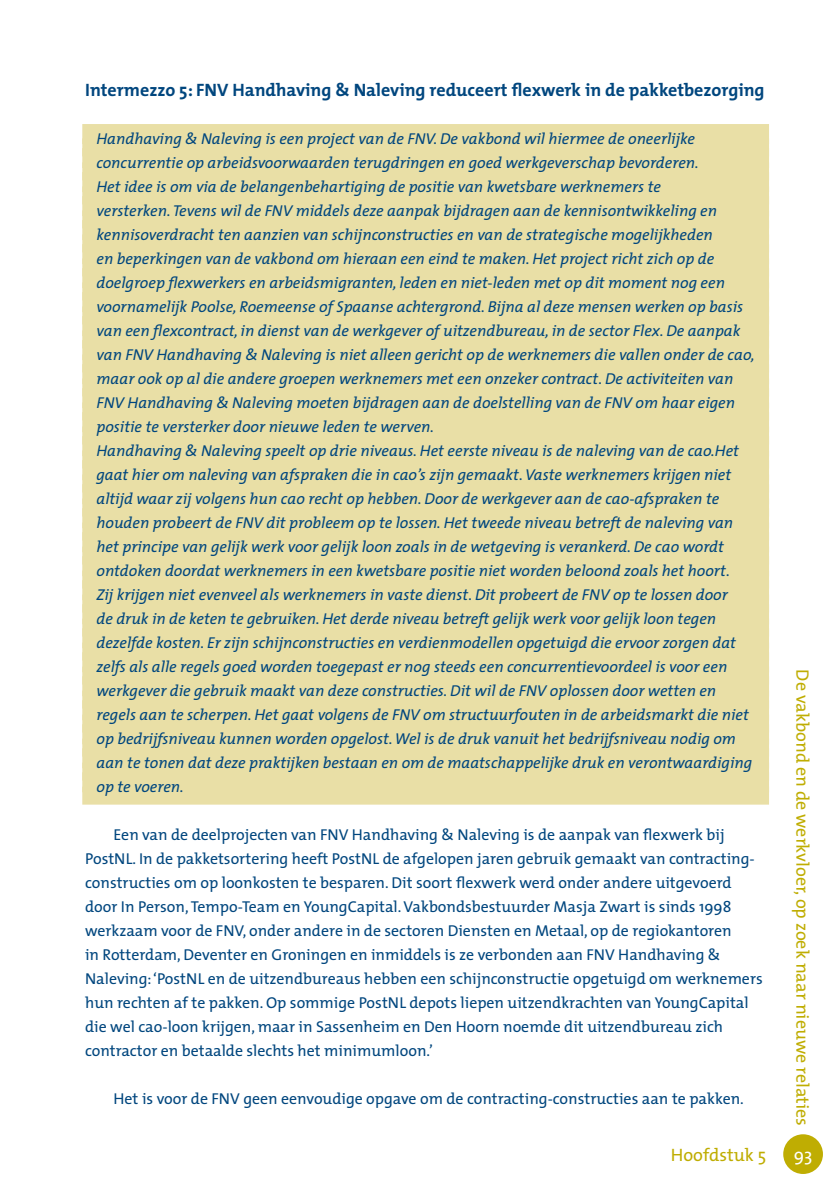
<style>
.page{position:relative;width:840px;height:1191px;background:#fff}
.page>*{position:absolute;margin:0;border:0;box-sizing:border-box;transform-origin:0 0}
._2_tussenkop_VET{font:700 18px "The Mix";color:#00467e}
.t1{font:18px "The Mix";color:#bfad02}
.t2{font:18px "The Mix";color:#fff}
._7_tekst_in_rastervl{font:italic 15.8px "The Mix";color:#00467e}
.Standaard{font:15.8px/24px "The Mix";color:#00467e}
</style>
<div class="page">
<div style="left:782px;top:1134px;width:40px;height:40px;background:#bfad02;border-radius:50%"></div>
<div style="left:82px;top:124px;width:686px;height:20px;background:#e9dfa6"></div>
<div style="left:82px;top:138px;width:686px;height:18px;background:#e9dfa6"></div>
<div style="left:82px;top:148px;width:686px;height:20px;background:#e9dfa6"></div>
<div style="left:82px;top:162px;width:686px;height:18px;background:#e9dfa6"></div>
<div style="left:82px;top:172px;width:686px;height:20px;background:#e9dfa6"></div>
<div style="left:82px;top:186px;width:686px;height:18px;background:#e9dfa6"></div>
<div style="left:82px;top:196px;width:686px;height:20px;background:#e9dfa6"></div>
<div style="left:82px;top:210px;width:686px;height:18px;background:#e9dfa6"></div>
<div style="left:82px;top:220px;width:686px;height:20px;background:#e9dfa6"></div>
<div style="left:82px;top:234px;width:686px;height:18px;background:#e9dfa6"></div>
<div style="left:82px;top:244px;width:686px;height:20px;background:#e9dfa6"></div>
<div style="left:82px;top:258px;width:686px;height:18px;background:#e9dfa6"></div>
<div style="left:82px;top:268px;width:686px;height:20px;background:#e9dfa6"></div>
<div style="left:82px;top:282px;width:686px;height:18px;background:#e9dfa6"></div>
<div style="left:82px;top:292px;width:686px;height:20px;background:#e9dfa6"></div>
<div style="left:82px;top:306px;width:686px;height:18px;background:#e9dfa6"></div>
<div style="left:82px;top:316px;width:686px;height:20px;background:#e9dfa6"></div>
<div style="left:82px;top:330px;width:686px;height:18px;background:#e9dfa6"></div>
<div style="left:82px;top:340px;width:686px;height:20px;background:#e9dfa6"></div>
<div style="left:82px;top:354px;width:686px;height:18px;background:#e9dfa6"></div>
<div style="left:82px;top:364px;width:686px;height:20px;background:#e9dfa6"></div>
<div style="left:82px;top:378px;width:686px;height:18px;background:#e9dfa6"></div>
<div style="left:82px;top:388px;width:686px;height:20px;background:#e9dfa6"></div>
<div style="left:82px;top:402px;width:686px;height:18px;background:#e9dfa6"></div>
<div style="left:82px;top:412px;width:686px;height:20px;background:#e9dfa6"></div>
<div style="left:82px;top:426px;width:686px;height:18px;background:#e9dfa6"></div>
<div style="left:82px;top:436px;width:686px;height:20px;background:#e9dfa6"></div>
<div style="left:82px;top:450px;width:686px;height:18px;background:#e9dfa6"></div>
<div style="left:82px;top:460px;width:686px;height:20px;background:#e9dfa6"></div>
<div style="left:82px;top:474px;width:686px;height:18px;background:#e9dfa6"></div>
<div style="left:82px;top:484px;width:686px;height:20px;background:#e9dfa6"></div>
<div style="left:82px;top:498px;width:686px;height:18px;background:#e9dfa6"></div>
<div style="left:82px;top:508px;width:686px;height:20px;background:#e9dfa6"></div>
<div style="left:82px;top:522px;width:686px;height:18px;background:#e9dfa6"></div>
<div style="left:82px;top:532px;width:686px;height:20px;background:#e9dfa6"></div>
<div style="left:82px;top:546px;width:686px;height:18px;background:#e9dfa6"></div>
<div style="left:82px;top:556px;width:686px;height:20px;background:#e9dfa6"></div>
<div style="left:82px;top:570px;width:686px;height:18px;background:#e9dfa6"></div>
<div style="left:82px;top:580px;width:686px;height:20px;background:#e9dfa6"></div>
<div style="left:82px;top:594px;width:686px;height:18px;background:#e9dfa6"></div>
<div style="left:82px;top:604px;width:686px;height:20px;background:#e9dfa6"></div>
<div style="left:82px;top:618px;width:686px;height:18px;background:#e9dfa6"></div>
<div style="left:82px;top:628px;width:686px;height:20px;background:#e9dfa6"></div>
<div style="left:82px;top:642px;width:686px;height:18px;background:#e9dfa6"></div>
<div style="left:82px;top:652px;width:686px;height:20px;background:#e9dfa6"></div>
<div style="left:82px;top:666px;width:686px;height:18px;background:#e9dfa6"></div>
<div style="left:82px;top:676px;width:686px;height:20px;background:#e9dfa6"></div>
<div style="left:82px;top:690px;width:686px;height:18px;background:#e9dfa6"></div>
<div style="left:82px;top:700px;width:686px;height:20px;background:#e9dfa6"></div>
<div style="left:82px;top:714px;width:686px;height:18px;background:#e9dfa6"></div>
<div style="left:82px;top:724px;width:686px;height:20px;background:#e9dfa6"></div>
<div style="left:82px;top:738px;width:686px;height:18px;background:#e9dfa6"></div>
<div style="left:82px;top:748px;width:686px;height:20px;background:#e9dfa6"></div>
<div style="left:82px;top:762px;width:686px;height:18px;background:#e9dfa6"></div>
<div style="left:82px;top:772px;width:686px;height:20px;background:#e9dfa6"></div>
<div style="left:82px;top:786px;width:686px;height:18px;background:#e9dfa6"></div>
<p class="_2_tussenkop_VET" style="left:85px;top:75px;width:680px">Intermezzo 5: FNV Handhaving &amp; Naleving reduceert flexwerk in de pakketbezorging</p>
<p class="_7_tekst_in_rastervl" style="left:96px;top:126px;width:599px">Handhaving &amp; Naleving is een project van de FNV. De vakbond wil hiermee de oneerlijke</p>
<p class="_7_tekst_in_rastervl" style="left:96px;top:150px;width:603px">concurrentie op arbeidsvoorwaarden terugdringen en goed werkgeverschap bevorderen.</p>
<p class="_7_tekst_in_rastervl" style="left:96px;top:174px;width:565px">Het idee is om via de belangenbehartiging de positie van kwetsbare werknemers te</p>
<p class="_7_tekst_in_rastervl" style="left:96px;top:198px;width:621px">versterken. Tevens wil de FNV middels deze aanpak bijdragen aan de kennisontwikkeling en</p>
<p class="_7_tekst_in_rastervl" style="left:96px;top:222px;width:617px">kennisoverdracht ten aanzien van schijnconstructies en van de strategische mogelijkheden</p>
<p class="_7_tekst_in_rastervl" style="left:96px;top:246px;width:619px">en beperkingen van de vakbond om hieraan een eind te maken. Het project richt zich op de</p>
<p class="_7_tekst_in_rastervl" style="left:96px;top:270px;width:629px">doelgroep flexwerkers en arbeidsmigranten, leden en niet-leden met op dit moment nog een</p>
<p class="_7_tekst_in_rastervl" style="left:96px;top:294px;width:648px">voornamelijk Poolse, Roemeense of Spaanse achtergrond. Bijna al deze mensen werken op basis</p>
<p class="_7_tekst_in_rastervl" style="left:96px;top:318px;width:645px">van een flexcontract, in dienst van de werkgever of uitzendbureau, in de sector Flex. De aanpak</p>
<p class="_7_tekst_in_rastervl" style="left:96px;top:342px;width:659px">van FNV Handhaving &amp; Naleving is niet alleen gericht op de werknemers die vallen onder de cao,</p>
<p class="_7_tekst_in_rastervl" style="left:96px;top:366px;width:638px">maar ook op al die andere groepen werknemers met een onzeker contract. De activiteiten van</p>
<p class="_7_tekst_in_rastervl" style="left:96px;top:390px;width:639px">FNV Handhaving &amp; Naleving moeten bijdragen aan de doelstelling van de FNV om haar eigen</p>
<p class="_7_tekst_in_rastervl" style="left:96px;top:414px;width:339px">positie te versterker door nieuwe leden te werven.</p>
<p class="_7_tekst_in_rastervl" style="left:96px;top:438px;width:643px">Handhaving &amp; Naleving speelt op drie niveaus. Het eerste niveau is de naleving van de cao.Het</p>
<p class="_7_tekst_in_rastervl" style="left:96px;top:462px;width:636px">gaat hier om naleving van afspraken die in cao’s zijn gemaakt. Vaste werknemers krijgen niet</p>
<p class="_7_tekst_in_rastervl" style="left:96px;top:486px;width:624px">altijd waar zij volgens hun cao recht op hebben. Door de werkgever aan de cao-afspraken te</p>
<p class="_7_tekst_in_rastervl" style="left:96px;top:510px;width:638px">houden probeert de FNV dit probleem op te lossen. Het tweede niveau betreft de naleving van</p>
<p class="_7_tekst_in_rastervl" style="left:96px;top:534px;width:628px">het principe van gelijk werk voor gelijk loon zoals in de wetgeving is verankerd. De cao wordt</p>
<p class="_7_tekst_in_rastervl" style="left:96px;top:558px;width:634px">ontdoken doordat werknemers in een kwetsbare positie niet worden beloond zoals het hoort.</p>
<p class="_7_tekst_in_rastervl" style="left:96px;top:582px;width:632px">Zij krijgen niet evenveel als werknemers in vaste dienst. Dit probeert de FNV op te lossen door</p>
<p class="_7_tekst_in_rastervl" style="left:96px;top:606px;width:621px">de druk in de keten te gebruiken. Het derde niveau betreft gelijk werk voor gelijk loon tegen</p>
<p class="_7_tekst_in_rastervl" style="left:96px;top:630px;width:640px">dezelfde kosten. Er zijn schijnconstructies en verdienmodellen opgetuigd die ervoor zorgen dat</p>
<p class="_7_tekst_in_rastervl" style="left:96px;top:654px;width:632px">zelfs als alle regels goed worden toegepast er nog steeds een concurrentievoordeel is voor een</p>
<p class="_7_tekst_in_rastervl" style="left:96px;top:678px;width:621px">werkgever die gebruik maakt van deze constructies. Dit wil de FNV oplossen door wetten en</p>
<p class="_7_tekst_in_rastervl" style="left:96px;top:702px;width:653px">regels aan te scherpen. Het gaat volgens de FNV om structuurfouten in de arbeidsmarkt die niet</p>
<p class="_7_tekst_in_rastervl" style="left:96px;top:726px;width:640px">op bedrijfsniveau kunnen worden opgelost. Wel is de druk vanuit het bedrijfsniveau nodig om</p>
<p class="_7_tekst_in_rastervl" style="left:96px;top:750px;width:657px">aan te tonen dat deze praktijken bestaan en om de maatschappelijke druk en verontwaardiging</p>
<p class="_7_tekst_in_rastervl" style="left:96px;top:774px;width:89px">op te voeren.</p>
<p class="Standaard" style="left:85px;top:822px;width:678px;text-indent:28px">Een van de deelprojecten van FNV Handhaving &amp; Naleving is de aanpak van flexwerk bij PostNL. In de pakketsortering heeft PostNL de afgelopen jaren gebruik gemaakt van contracting&shy;constructies om op loonkosten te besparen. Dit soort flexwerk werd onder andere uitgevoerd door In Person, Tempo-Team en YoungCapital. Vakbondsbestuurder Masja Zwart is sinds 1998 werkzaam voor de FNV, onder andere in de sectoren Diensten en Metaal, op de regiokantoren<br>in Rotterdam, Deventer en Groningen en inmiddels is ze verbonden aan FNV Handhaving &amp; Naleving: ‘PostNL en de uitzendbureaus hebben een schijnconstructie opgetuigd om werknemers hun rechten af te pakken. Op sommige PostNL depots liepen uitzendkrachten van YoungCapital die wel cao-loon krijgen, maar in Sassenheim en Den Hoorn noemde dit uitzendbureau zich contractor en betaalde slechts het minimumloon.’</p>
<p class="Standaard" style="left:113px;top:1086px;width:631px">Het is voor de FNV geen eenvoudige opgave om de contracting-constructies aan te pakken.</p>
<p class="t1" style="left:817px;top:669px;width:458px;rotate:90deg">De vakbond en de werkvloer, op zoek naar nieuwe relaties</p>
<p class="t1" style="left:670px;top:1139px;width:97px">Hoofdstuk 5</p>
<p class="t2" style="left:793px;top:1139px;width:20px">93</p>
</div>
